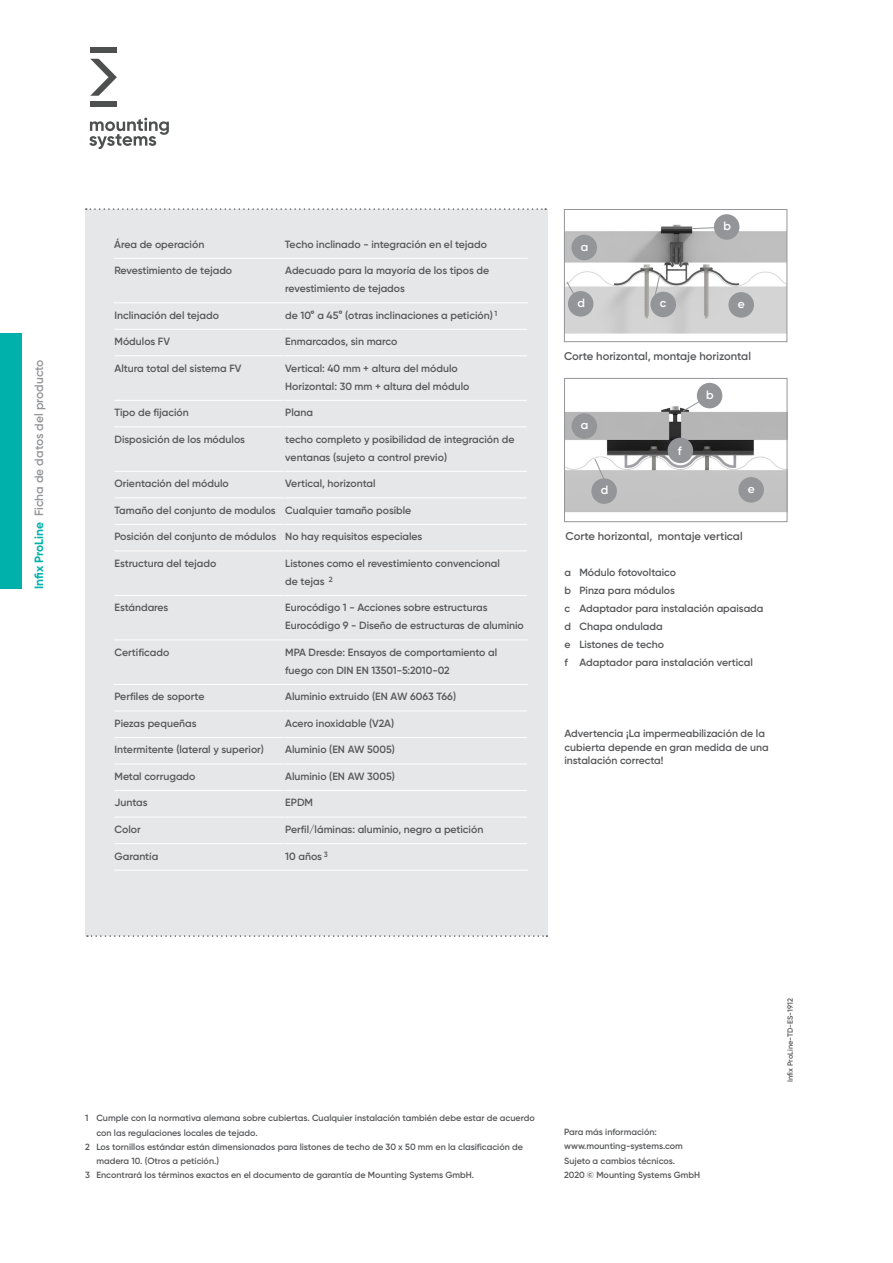
<style>
.page{position:relative;width:893px;height:1263px;background:#fff}
.page>*{position:absolute;margin:0;border:0;box-sizing:border-box;transform-origin:0 0}
.t1{font:600 12px "Gilroy";color:#939598}
.t2{font:600 12px "Gilroy";color:#fff}
.t3{font:600 11.25px "Gilroy";color:#57585a}
.t4{font:600 10.5px/18px "Gilroy";color:#57585a}
.t5{font:600 9px/14.2px "Gilroy";color:#57585a}
.t6{font:600 7.5px "Gilroy";color:#57585a}
.s1{font-weight:700;color:#00b1ab}
</style>
<div class="page">
<div style="left:85px;top:209px;width:462px;height:727px;background:#e6e7e9"></div>
<svg style="left:86px;top:208px;width:460px;height:2px"></svg>
<svg style="left:87px;top:935px;width:460px;height:2px"></svg>
<div style="left:0;top:334px;width:21px;height:255px;background:#00b1ab"></div>
<svg style="left:89px;top:118px;width:80px;height:31px"></svg>
<svg style="left:90px;top:59px;width:27px;height:37px"></svg>
<div style="left:90px;top:101px;width:27px;height:6px;background:#4d504f"></div>
<div style="left:90px;top:48px;width:27px;height:5px;background:#4d504f"></div>
<img style="left:566px;top:215px;width:219px;height:119px">
<div style="left:564px;top:209px;width:223px;height:133px;border:1px solid #939598"></div>
<div style="left:571px;top:235px;width:26px;height:25px;background:#939598;border-radius:50%"></div>
<div style="left:568px;top:291px;width:25px;height:26px;background:#939598;border-radius:50%"></div>
<div style="left:728px;top:292px;width:26px;height:26px;background:#939598;border-radius:50%"></div>
<div style="left:714px;top:214px;width:25px;height:26px;background:#939598;border-radius:50%"></div>
<svg style="left:692px;top:227px;width:22px;height:2px"></svg>
<svg style="left:566px;top:281px;width:9px;height:15px"></svg>
<svg style="left:654px;top:272px;width:7px;height:23px"></svg>
<img style="left:566px;top:388px;width:219px;height:124px">
<div style="left:564px;top:378px;width:223px;height:144px;border:1px solid #939598"></div>
<div style="left:572px;top:413px;width:25px;height:26px;background:#939598;border-radius:50%"></div>
<div style="left:668px;top:438px;width:25px;height:25px;background:#939598;border-radius:50%"></div>
<div style="left:591px;top:478px;width:26px;height:26px;background:#939598;border-radius:50%"></div>
<div style="left:738px;top:477px;width:26px;height:26px;background:#939598;border-radius:50%"></div>
<svg style="left:682px;top:394px;width:29px;height:18px"></svg>
<svg style="left:594px;top:458px;width:12px;height:24px"></svg>
<div style="left:697px;top:383px;width:25px;height:25px;background:#939598;border-radius:50%"></div>
<hr style="left:114px;top:329px;width:171px;height:1px;background:#fff">
<hr style="left:285px;top:329px;width:242px;height:1px;background:#fff">
<hr style="left:114px;top:355px;width:171px;height:1px;background:#fff">
<hr style="left:285px;top:355px;width:242px;height:1px;background:#fff">
<hr style="left:114px;top:400px;width:171px;height:1px;background:#fff">
<hr style="left:285px;top:400px;width:242px;height:1px;background:#fff">
<hr style="left:114px;top:426px;width:171px;height:1px;background:#fff">
<hr style="left:285px;top:426px;width:242px;height:1px;background:#fff">
<hr style="left:114px;top:471px;width:171px;height:1px;background:#fff">
<hr style="left:285px;top:471px;width:242px;height:1px;background:#fff">
<hr style="left:114px;top:497px;width:171px;height:1px;background:#fff">
<hr style="left:285px;top:497px;width:242px;height:1px;background:#fff">
<hr style="left:114px;top:524px;width:171px;height:1px;background:#fff">
<hr style="left:285px;top:524px;width:242px;height:1px;background:#fff">
<hr style="left:114px;top:550px;width:171px;height:1px;background:#fff">
<hr style="left:285px;top:550px;width:242px;height:1px;background:#fff">
<hr style="left:114px;top:595px;width:171px;height:1px;background:#fff">
<hr style="left:285px;top:595px;width:242px;height:1px;background:#fff">
<hr style="left:114px;top:710px;width:171px;height:1px;background:#fff">
<hr style="left:285px;top:710px;width:242px;height:1px;background:#fff">
<hr style="left:114px;top:737px;width:171px;height:1px;background:#fff">
<hr style="left:285px;top:737px;width:242px;height:1px;background:#fff">
<hr style="left:114px;top:764px;width:171px;height:1px;background:#fff">
<hr style="left:285px;top:764px;width:242px;height:1px;background:#fff">
<hr style="left:114px;top:790px;width:171px;height:1px;background:#fff">
<hr style="left:285px;top:790px;width:242px;height:1px;background:#fff">
<hr style="left:114px;top:817px;width:171px;height:1px;background:#fff">
<hr style="left:285px;top:817px;width:242px;height:1px;background:#fff">
<hr style="left:114px;top:843px;width:171px;height:1px;background:#fff">
<hr style="left:285px;top:843px;width:242px;height:1px;background:#fff">
<hr style="left:285px;top:870px;width:243px;height:1px;background:#fff">
<hr style="left:114px;top:870px;width:171px;height:1px;background:#fff">
<hr style="left:114px;top:639px;width:171px;height:1px;background:#fff">
<hr style="left:285px;top:639px;width:243px;height:1px;background:#fff">
<hr style="left:114px;top:684px;width:171px;height:1px;background:#fff">
<hr style="left:285px;top:684px;width:243px;height:1px;background:#fff">
<hr style="left:114px;top:258px;width:171px;height:1px;background:#fff">
<hr style="left:285px;top:258px;width:243px;height:1px;background:#fff">
<hr style="left:114px;top:302px;width:171px;height:1px;background:#fff">
<hr style="left:285px;top:302px;width:243px;height:1px;background:#fff">
<div style="left:650px;top:292px;width:26px;height:25px;background:#939598;border-radius:50%"></div>
<p class="t1" style="left:32px;top:589px;width:231px;rotate:-90deg"><span class="s1">Infix ProLine</span> Ficha de datos del producto</p>
<p class="t4" style="left:114px;top:235px;width:92px">Área de operación</p>
<p class="t4" style="left:285px;top:235px;width:204px">Techo inclinado - integración en el tejado</p>
<p class="t4" style="left:114px;top:261px;width:119px">Revestimiento de tejado</p>
<p class="t4" style="left:285px;top:261px;width:205px">Adecuado para la mayoría de los tipos de revestimiento de tejados</p>
<p class="t4" style="left:114px;top:306px;width:106px">Inclinación del tejado</p>
<p class="t4" style="left:285px;top:306px;width:214px">de 10° a 45° (otras inclinaciones a petición) <sup>1</sup></p>
<p class="t4" style="left:114px;top:332px;width:57px">Módulos FV</p>
<p class="t4" style="left:285px;top:332px;width:114px">Enmarcados, sin marco</p>
<p class="t4" style="left:114px;top:359px;width:129px">Altura total del sistema FV</p>
<p class="t4" style="left:285px;top:359px;width:186px">Vertical: 40 mm + altura del módulo<br>Horizontal: 30 mm + altura del módulo</p>
<p class="t4" style="left:114px;top:403px;width:76px">Tipo de fijación</p>
<p class="t4" style="left:285px;top:403px;width:29px">Plana</p>
<p class="t4" style="left:114px;top:430px;width:132px">Disposición de los módulos</p>
<p class="t4" style="left:285px;top:430px;width:231px">techo completo y posibilidad de integración de ventanas (sujeto a control previo)</p>
<p class="t4" style="left:114px;top:474px;width:116px">Orientación del módulo</p>
<p class="t4" style="left:285px;top:474px;width:92px">Vertical, horizontal</p>
<p class="t4" style="left:114px;top:501px;width:298px">Tamaño del conjunto de modulos Cualquier tamaño posible</p>
<p class="t4" style="left:114px;top:527px;width:309px">Posición del conjunto de módulos No hay requisitos especiales</p>
<p class="t4" style="left:114px;top:554px;width:103px">Estructura del tejado</p>
<p class="t4" style="left:285px;top:554px;width:216px">Listones como el revestimiento convencional de tejas <sup>2</sup></p>
<p class="t4" style="left:114px;top:598px;width:55px">Estándares</p>
<p class="t4" style="left:285px;top:598px;width:240px">Eurocódigo 1 - Acciones sobre estructuras<br>Eurocódigo 9 - Diseño de estructuras de aluminio</p>
<p class="t4" style="left:114px;top:643px;width:56px">Certificado</p>
<p class="t4" style="left:285px;top:643px;width:213px">MPA Dresde: Ensayos de comportamiento al fuego con DIN EN 13501-5:2010-02</p>
<p class="t4" style="left:114px;top:687px;width:92px">Perfiles de soporte</p>
<p class="t4" style="left:285px;top:687px;width:172px">Aluminio extruido (EN AW 6063 T66)</p>
<p class="t4" style="left:114px;top:714px;width:84px">Piezas pequeñas</p>
<p class="t4" style="left:285px;top:714px;width:110px">Acero inoxidable (V2A)</p>
<p class="t4" style="left:114px;top:741px;width:151px">Intermitente (lateral y superior)</p>
<p class="t4" style="left:285px;top:741px;width:111px">Aluminio (EN AW 5005)</p>
<p class="t4" style="left:114px;top:767px;width:83px">Metal corrugado</p>
<p class="t4" style="left:285px;top:767px;width:111px">Aluminio (EN AW 3005)</p>
<p class="t4" style="left:114px;top:794px;width:35px">Juntas</p>
<p class="t4" style="left:285px;top:794px;width:29px">EPDM</p>
<p class="t4" style="left:114px;top:820px;width:28px">Color</p>
<p class="t4" style="left:285px;top:820px;width:200px">Perfil/láminas: aluminio, negro a petición</p>
<p class="t4" style="left:114px;top:847px;width:45px">Garantía</p>
<p class="t4" style="left:285px;top:847px;width:44px">10 años <sup>3</sup></p>
<p class="t2" style="left:581px;top:239px;width:9px">a</p>
<p class="t2" style="left:723px;top:218px;width:9px">b</p>
<p class="t2" style="left:577px;top:295px;width:9px">d</p>
<p class="t2" style="left:738px;top:296px;width:8px">e</p>
<p class="t2" style="left:660px;top:296px;width:8px">c</p>
<p class="t3" style="left:564px;top:349px;width:188px">Corte horizontal, montaje horizontal</p>
<p class="t2" style="left:581px;top:417px;width:9px">a</p>
<p class="t2" style="left:678px;top:443px;width:5px">f</p>
<p class="t2" style="left:706px;top:387px;width:9px">b</p>
<p class="t2" style="left:601px;top:482px;width:9px">d</p>
<p class="t2" style="left:748px;top:481px;width:8px">e</p>
<p class="t3" style="left:566px;top:529px;width:179px">Corte horizontal, montaje vertical</p>
<p class="t4" style="left:564px;top:563px;width:201px">a Módulo fotovoltaico<br>b Pinza para módulos<br>c Adaptador para instalación apaisada d Chapa ondulada<br>e Listones de techo<br>f Adaptador para instalación vertical</p>
<p class="t4" style="left:564px;top:727px;width:206px;line-height:13.5px">Advertencia ¡La impermeabilización de la cubierta depende en gran medida de una instalación correcta!</p>
<p class="t5" style="left:85px;top:1111px;width:451px">1 Cumple con la normativa alemana sobre cubiertas. Cualquier instalación también debe estar de acuerdo</p>
<p class="t5" style="left:96px;top:1125px;width:163px">con las regulaciones locales de tejado.</p>
<p class="t5" style="left:85px;top:1139px;width:439px">2 Los tornillos estándar están dimensionados para listones de techo de 30 x 50 mm en la clasificación de</p>
<p class="t5" style="left:96px;top:1154px;width:124px">madera 10. (Otros a petición.)</p>
<p class="t5" style="left:85px;top:1168px;width:391px">3 Encontrará los términos exactos en el documento de garantía de Mounting Systems GmbH.</p>
<p class="t5" style="left:564px;top:1125px;width:138px">Para más información: www.mounting-systems.com<br>Sujeto a cambios técnicos.<br>2020 © Mounting Systems GmbH</p>
<p class="t6" style="left:785px;top:1082px;width:85px;rotate:-90deg">Infix ProLine-TD-ES-1912</p>
</div>
